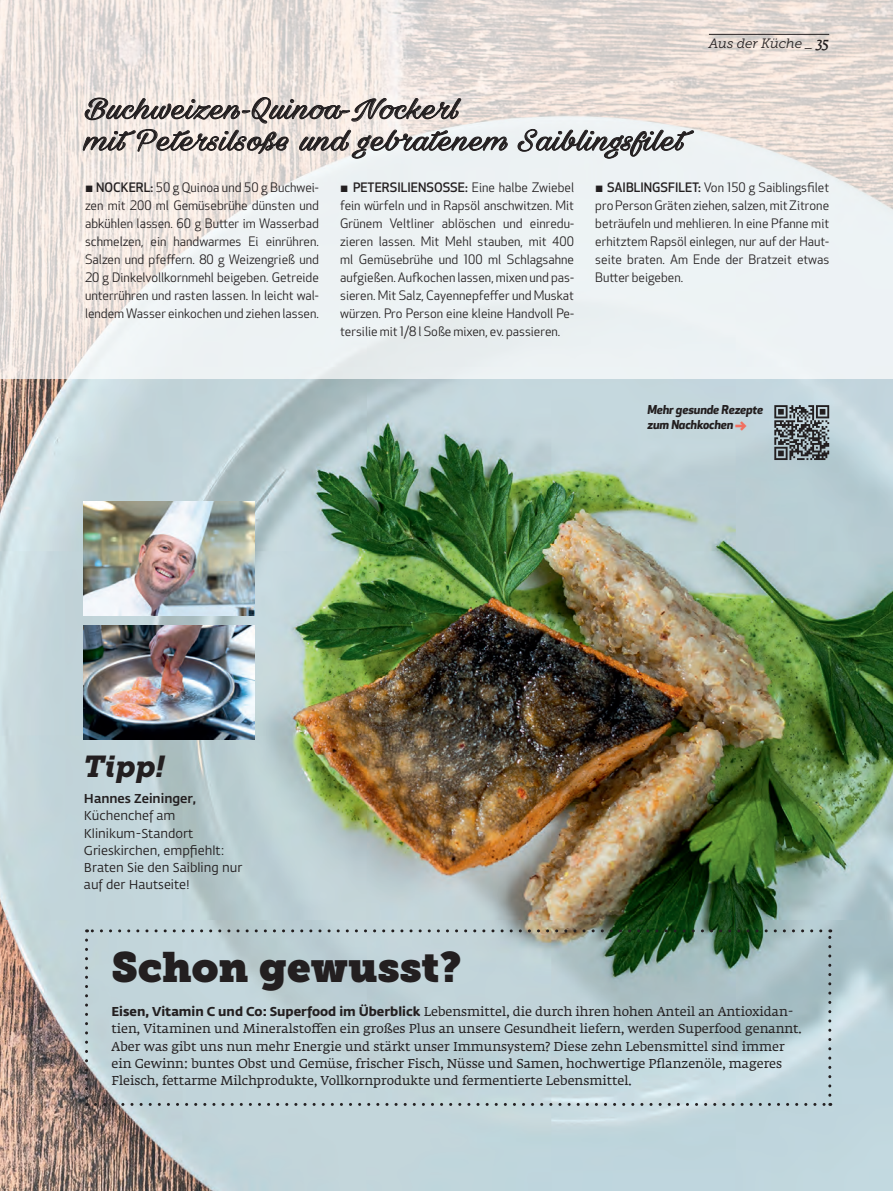
<style>
.page{position:relative;width:893px;height:1191px;background:#fff}
.page>*{position:absolute;margin:0;border:0;box-sizing:border-box;transform-origin:0 0}
.t1{font:42px "Museo Slab";color:#231f20}
.t2{font:33px/31.5px "Milasian Circa PERSONAL";letter-spacing:.01em;color:#231f20;scale:1.25 1}
.t3{font:italic 30px "Museo Slab 900";color:#231f20}
.t4{font:italic 13.5px "Museo Slab 300";letter-spacing:-.005em;color:#231f20}
.t5{font:12.75px/18px "Apex New";color:#231f20;text-align:justify}
.t6{font:12.75px/17.2px "Fedra Serif A Std";color:#231f20}
.t7{font:12.75px/17.2px "Fedra Sans Std";color:#231f20}
.t8{font:500 12.75px "Apex New";color:#231f20}
.t9{font:500 12.75px "Fedra Sans Std";color:#231f20}
.t10{font:italic 700 12px/15px "Apex New";letter-spacing:-.01em;color:#231f20}
.s1{font-family:"Fedra Serif A Std Demi";font-size:15px}
.s2{font-weight:500}
.s3{font-family:"Fedra Sans Std";font-style:normal;font-size:16.5px;color:#f26f5f}
.s4{font-family:"Fedra Sans Std";font-weight:700}
</style>
<div class="page">
<img style="left:0;top:378px;width:893px;height:813px">
<svg style="left:0;top:0;width:893px;height:378px;background:#ebe9e7"></svg>
<svg style="left:83px;top:97px;width:425px;height:62px;background:#c7c1bd"></svg>
<svg style="left:517px;top:129px;width:177px;height:32px;background:#c0c3c5"></svg>
<svg style="left:85px;top:940px;width:3px;height:166px"></svg>
<svg style="left:95px;top:1103px;width:736px;height:3px;background:#99a6aa"></svg>
<svg style="left:828px;top:929px;width:3px;height:166px"></svg>
<svg style="left:87px;top:929px;width:734px;height:3px;background:#7c8b85"></svg>
<img style="left:84px;top:625px;width:171px;height:114px">
<img style="left:84px;top:502px;width:171px;height:114px">
<hr style="left:709px;top:34px;width:120px;height:1px;background:#231f20">
<svg style="left:774px;top:405px;width:55px;height:55px;background:#6a7175"></svg>
<p class="t4" style="left:709px;top:36px;width:122px">Aus der Küche _ <span class="s1">35</span></p>
<h2 class="t2" style="left:85px;top:93px;width:481px">Buchweizen-Quinoa-Nockerl<br>mit Petersilsoße und gebratenem Saiblingsfilet</h2>
<p class="t8" style="left:85px;top:179px;width:29px">▪ NOCKERL</p>
<p class="t5" style="left:85px;top:178px;width:235px;text-indent:65px"><span class="s2">:</span> 50 g Quinoa und 50 g Buchwei&shy;zen mit 200 ml Gemüsebrühe dünsten und abkühlen lassen. 60 g Butter im Wasserbad schmelzen, ein handwarmes Ei einrühren.<br>Salzen und pfeffern. 80 g Weizengrieß und 20 g Dinkelvollkornmehl beigeben. Getreide unterrühren und rasten lassen. In leicht wal&shy;lendem Wasser einkochen und ziehen lassen.</p>
<p class="t8" style="left:340px;top:179px;width:28px">▪ PETERSILIENSO</p>
<p class="t5" style="left:340px;top:178px;width:235px;text-indent:103px"><span class="s2">SSE:</span> Eine halbe Zwiebel fein würfeln und in Rapsöl anschwitzen. Mit Grünem Veltliner ablöschen und einredu&shy;zieren lassen. Mit Mehl stauben, mit 400 ml Gemüsebrühe und 100 ml Schlagsahne aufgießen. Aufkochen lassen, mixen und pas&shy;sieren. Mit Salz, Cayennepfeffer und Muskat würzen. Pro Person eine kleine Handvoll Pe&shy;tersilie mit 1/8 l Soße mixen, ev. passieren.</p>
<p class="t8" style="left:595px;top:179px;width:27px">▪ SAIBLINGSFILET</p>
<p class="t5" style="left:595px;top:178px;width:235px;text-indent:103px"><span class="s2">:</span> Von 150 g Saiblingsfilet pro Person Gräten ziehen, salzen, mit Zitrone beträufeln und mehlieren. In eine Pfanne mit erhitztem Rapsöl einlegen, nur auf der Haut&shy;seite braten. Am Ende der Bratzeit etwas Butter beigeben.</p>
<h3 class="t3" style="left:84px;top:749px;width:82px">Tipp!</h3>
<p class="t9" style="left:84px;top:790px;width:114px">Hannes Zeininger,</p>
<p class="t7" style="left:84px;top:807px;width:160px">Küchenchef am<br>Klinikum-Standort<br>Grieskirchen, empfiehlt:<br>Braten Sie den Saibling nur auf der Hautseite!</p>
<p class="t10" style="left:647px;top:402px;width:117px">Mehr gesunde Rezepte zum Nachkochen <span class="s3">→</span></p>
<h1 class="t1" style="left:112px;top:942px;width:352px">Schon gewusst?</h1>
<p class="t6" style="left:112px;top:1004px;width:692px"><span class="s4">Eisen, Vitamin C und Co: Superfood im Überblick</span> Lebensmittel, die durch ihren hohen Anteil an Antioxidan&shy;tien, Vitaminen und Mineralstoffen ein großes Plus an unsere Gesundheit liefern, werden Superfood genannt.<br>Aber was gibt uns nun mehr Energie und stärkt unser Immunsystem? Diese zehn Lebensmittel sind immer ein Gewinn: buntes Obst und Gemüse, frischer Fisch, Nüsse und Samen, hochwertige Pflanzenöle, mageres Fleisch, fettarme Milchprodukte, Vollkornprodukte und fermentierte Lebensmittel.</p>
</div>
